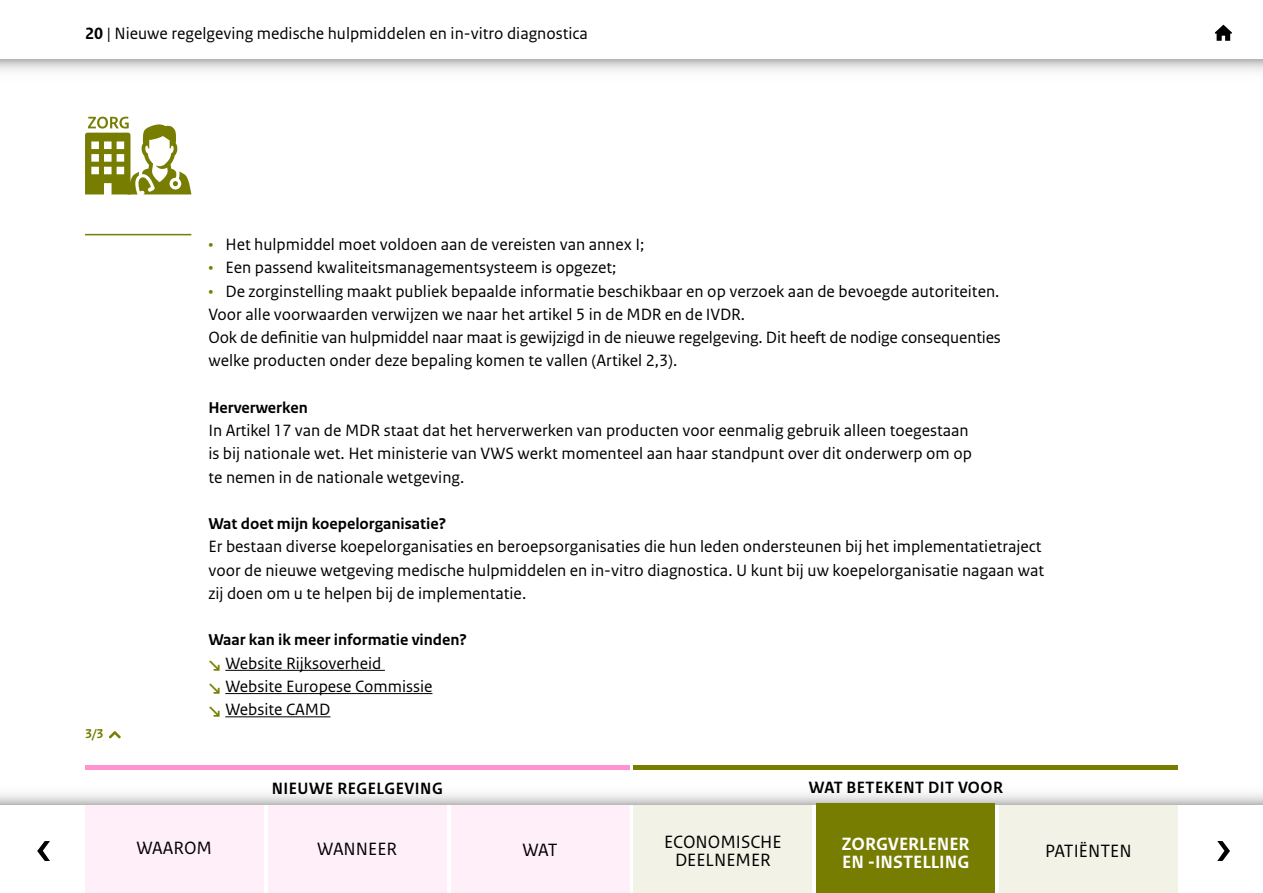
<style>
.page{position:relative;width:1263px;height:893px;background:#fff}
.page>*{position:absolute;margin:0;border:0;box-sizing:border-box;transform-origin:0 0}
.t1{font:18.75px/18px "Rijksoverheid Sans Text";color:#000;text-align:center}
.t2{font:700 18.75px/18px "Rijksoverheid Sans Text";color:#fff}
.t3{font:17.25px/23.2px "Rijksoverheid Sans Text";color:#000}
.t4{font:700 17.25px "Rijksoverheid Sans Heading";letter-spacing:.03em;color:#000}
.t5{font:700 16.5px "Rijksoverheid Sans Text";color:#000}
.t6{font:700 13.5px "Rijksoverheid Sans Text";color:#767d00}
.s1{font-weight:700}
.s2{color:#767d00}
.s3{font-weight:700;color:#767d00}
</style>
<div class="page">
<div style="left:268px;top:804px;width:178px;height:89px;background:#ffeff8"></div>
<div style="left:451px;top:804px;width:178px;height:89px;background:#ffeff8"></div>
<div style="left:634px;top:804px;width:178px;height:89px;background:#f2f2e6"></div>
<div style="left:999px;top:804px;width:179px;height:89px;background:#f2f2e6"></div>
<div style="left:85px;top:804px;width:179px;height:89px;background:#ffeff8"></div>
<svg style="left:0;top:60px;width:1263px;height:11px"></svg>
<svg style="left:37px;top:841px;width:13px;height:20px"></svg>
<svg style="left:1217px;top:841px;width:13px;height:20px"></svg>
<div style="left:85px;top:766px;width:544px;height:34px;background:#ff93d0"></div>
<div style="left:634px;top:766px;width:544px;height:34px;background:#767d00"></div>
<svg style="left:0;top:770px;width:1263px;height:34px;background:#f3f3f3"></svg>
<svg style="left:1215px;top:25px;width:17px;height:16px"></svg>
<div style="left:816px;top:804px;width:179px;height:89px;background:#767d00"></div>
<hr style="left:225px;top:670px;width:160px;height:1px;background:#000">
<hr style="left:225px;top:693px;width:207px;height:1px;background:#000">
<hr style="left:225px;top:716px;width:105px;height:1px;background:#000">
<svg style="left:85px;top:117px;width:106px;height:77px"></svg>
<hr style="left:85px;top:234px;width:106px;height:1px;background:#767d00">
<svg style="left:109px;top:731px;width:12px;height:8px"></svg>
<p class="t3" style="left:85px;top:22px;width:504px"><span class="s1">20</span> | Nieuwe regelgeving medische hulpmiddelen en in-vitro diagnostica</p>
<p class="t6" style="left:85px;top:726px;width:20px">3/3</p>
<p class="t3" style="left:208px;top:233px;width:438px"><span class="s2">•</span> Het hulpmiddel moet voldoen aan de vereisten van annex I;</p>
<p class="t3" style="left:208px;top:256px;width:410px"><span class="s2">•</span> Een passend kwaliteitsmanagementsysteem is opgezet;</p>
<p class="t3" style="left:208px;top:280px;width:794px"><span class="s2">•</span> De zorginstelling maakt publiek bepaalde informatie beschikbaar en op verzoek aan de bevoegde autoriteiten.<br>Voor alle voorwaarden verwijzen we naar het artikel 5 in de MDR en de IVDR.<br>Ook de definitie van hulpmiddel naar maat is gewijzigd in de nieuwe regelgeving. Dit heeft de nodige consequenties welke producten onder deze bepaling komen te vallen (Artikel 2,3).</p>
<p class="t5" style="left:208px;top:398px;width:101px">Herverwerken</p>
<p class="t3" style="left:208px;top:419px;width:765px">In Artikel 17 van de MDR staat dat het herverwerken van producten voor eenmalig gebruik alleen toegestaan is bij nationale wet. Het ministerie van VWS werkt momenteel aan haar standpunt over dit onderwerp om op te nemen in de nationale wetgeving.</p>
<p class="t5" style="left:208px;top:514px;width:239px">Wat doet mijn koepelorganisatie?</p>
<p class="t3" style="left:208px;top:535px;width:837px">Er bestaan diverse koepelorganisaties en beroepsorganisaties die hun leden ondersteunen bij het implementatietraject voor de nieuwe wetgeving medische hulpmiddelen en in-vitro diagnostica. U kunt bij uw koepelorganisatie nagaan wat zij doen om u te helpen bij de implementatie.</p>
<p class="t5" style="left:208px;top:631px;width:260px">Waar kan ik meer informatie vinden?</p>
<p class="t3" style="left:208px;top:652px;width:226px"><span class="s3">↘</span> Website Rijksoverheid<br><span class="s3">↘</span> Website Europese Commissie <span class="s3">↘</span> Website CAMD</p>
<p class="t4" style="left:272px;top:778px;width:172px">NIEUWE REGELGEVING</p>
<p class="t4" style="left:809px;top:777px;width:196px">WAT BETEKENT DIT VOOR</p>
<p class="t1" style="left:317px;top:840px;width:81px">WANNEER</p>
<p class="t1" style="left:522px;top:841px;width:37px">WAT</p>
<p class="t1" style="left:664px;top:833px;width:119px">ECONOMISCHE<br>DEELNEMER</p>
<p class="t2" style="left:842px;top:835px;width:129px">ZORGVERLENER<br>EN -INSTELLING</p>
<p class="t1" style="left:137px;top:839px;width:77px">WAAROM</p>
<p class="t1" style="left:1045px;top:842px;width:88px">PATIËNTEN</p>
</div>
